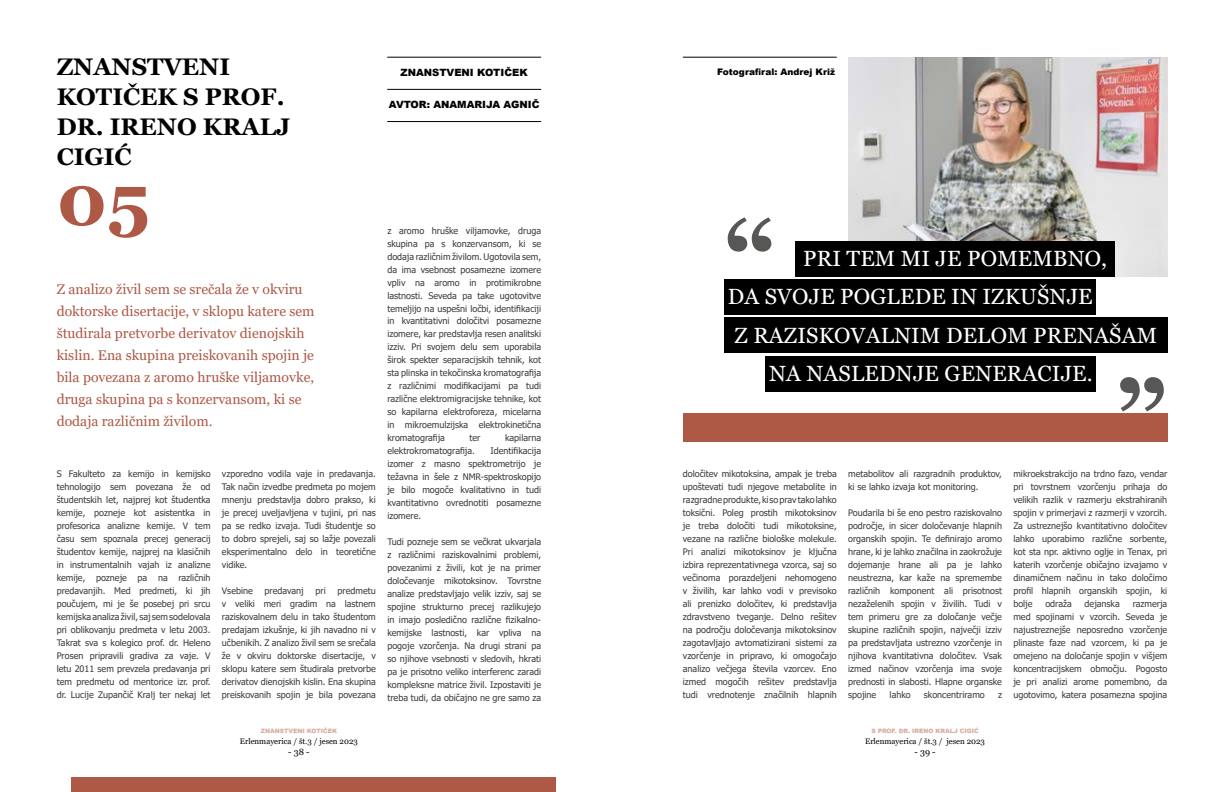
<style>
.page{position:relative;width:1224px;height:792px;background:#fff}
.page>*{position:absolute;margin:0;border:0;box-sizing:border-box;transform-origin:0 0}
.t1{font:700 100px "Georgia";color:#575756}
.t2{font:700 72px "Georgia";color:#ae5846}
.t3{font:700 24px/30px "Georgia";color:#000}
.t4{font:22px "Georgia";letter-spacing:.01em;color:#fff}
.t5{font:14px/22px "Georgia";color:#ae5846}
.t6{font:900 10px "Arial";color:#000}
.t7{font:9px/13px "Tahoma";color:#3c3c3b;text-align:justify}
.t8{font:900 9px "Arial";color:#000}
.t9{font:9px "Georgia";color:#000}
.t10{font:8px "Georgia";color:#000}
.t11{font:900 6px "Arial";color:#ae5846}
</style>
<div class="page">
<img style="left:849px;top:58px;width:318px;height:218px">
<hr style="left:387px;top:57px;width:154px;height:1px;background:#000">
<hr style="left:387px;top:121px;width:154px;height:1px;background:#000">
<hr style="left:387px;top:89px;width:154px;height:1px;background:#000">
<div style="left:72px;top:778px;width:484px;height:14px;background:#ae5846"></div>
<div style="left:795px;top:241px;width:320px;height:35px;background:#000"></div>
<div style="left:724px;top:279px;width:372px;height:36px;background:#000"></div>
<div style="left:724px;top:318px;width:443px;height:35px;background:#000"></div>
<hr style="left:683px;top:57px;width:154px;height:1px;background:#000">
<div style="left:683px;top:413px;width:484px;height:29px;background:#ae5846"></div>
<div style="left:765px;top:356px;width:331px;height:35px;background:#000"></div>
<h3 class="t3" style="left:57px;top:52px;width:235px">ZNANSTVENI<br>KOTIČEK S PROF.<br>DR. IRENO KRALJ<br>CIGIĆ</h3>
<h2 class="t2" style="left:57px;top:154px;width:95px">05</h2>
<p class="t5" style="left:57px;top:279px;width:259px">Z analizo živil sem se srečala že v okviru doktorske disertacije, v sklopu katere sem študirala pretvorbe derivatov dienojskih kislin. Ena skupina preiskovanih spojin je bila povezana z aromo hruške viljamovke, druga skupina pa s konzervansom, ki se dodaja različnim živilom.</p>
<p class="t7" style="left:57px;top:468px;width:155px">S Fakulteto za kemijo in kemijsko tehnologijo sem povezana že od študentskih let, najprej kot študentka kemije, pozneje kot asistentka in profesorica analizne kemije. V tem času sem spoznala precej generacij študentov kemije, najprej na klasičnih in instrumentalnih vajah iz analizne kemije, pozneje pa na različnih predavanjih. Med predmeti, ki jih poučujem, mi je še posebej pri srcu kemijska analiza živil, saj sem sodelovala pri oblikovanju predmeta v letu 2003.<br>Takrat sva s kolegico prof. dr. Heleno Prosen pripravili gradiva za vaje. V letu 2011 sem prevzela predavanja pri tem predmetu od mentorice izr. prof. dr. Lucije Zupančič Kralj ter nekaj let</p>
<p class="t7" style="left:222px;top:467px;width:155px">vzporedno vodila vaje in predavanja.<br>Tak način izvedbe predmeta po mojem mnenju predstavlja dobro prakso, ki je precej uveljavljena v tujini, pri nas pa se redko izvaja. Tudi študentje so to dobro sprejeli, saj so lažje povezali eksperimentalno delo in teoretične vidike.</p>
<p class="t7" style="left:222px;top:584px;width:32px">Vsebine</p>
<p class="t7" style="left:265px;top:584px;width:41px">predavanj</p>
<p class="t7" style="left:316px;top:584px;width:12px">pri</p>
<p class="t7" style="left:222px;top:584px;width:155px;text-indent:116px">predmetu v veliki meri gradim na lastnem raziskovalnem delu in tako študentom predajam izkušnje, ki jih navadno ni v učbenikih. Z analizo živil sem se srečala že v okviru doktorske disertacije, v sklopu katere sem študirala pretvorbe derivatov dienojskih kislin. Ena skupina preiskovanih spojin je bila povezana</p>
<p class="t11" style="left:261px;top:727px;width:78px">ZNANSTVENI KOTIČEK</p>
<p class="t10" style="left:240px;top:737px;width:120px">Erlenmayerica / št.3 / jesen 2023</p>
<p class="t9" style="left:288px;top:747px;width:23px">- 38 -</p>
<p class="t6" style="left:401px;top:65px;width:129px">ZNANSTVENI KOTIČEK</p>
<p class="t6" style="left:389px;top:98px;width:152px">AVTOR: ANAMARIJA AGNIČ</p>
<p class="t7" style="left:387px;top:224px;width:155px">z aromo hruške viljamovke, druga skupina pa s konzervansom, ki se dodaja različnim živilom. Ugotovila sem, da ima vsebnost posamezne izomere vpliv na aromo in protimikrobne lastnosti. Seveda pa take ugotovitve temeljijo na uspešni ločbi, identifikaciji in kvantitativni določitvi posamezne izomere, kar predstavlja resen analitski izziv. Pri svojem delu sem uporabila širok spekter separacijskih tehnik, kot sta plinska in tekočinska kromatografija z različnimi modifikacijami pa tudi različne elektromigracijske tehnike, kot so kapilarna elektroforeza, micelarna in mikroemulzijska elektrokinetična kromatografija</p>
<p class="t7" style="left:470px;top:432px;width:12px">ter</p>
<p class="t7" style="left:505px;top:432px;width:38px">kapilarna</p>
<p class="t7" style="left:387px;top:445px;width:89px">elektrokromatografija.</p>
<p class="t7" style="left:387px;top:445px;width:155px;text-indent:103px">Identifikacija izomer z masno spektrometrijo je težavna in šele z NMR-spektroskopijo je bilo mogoče kvalitativno in tudi kvantitativno ovrednotiti posamezne izomere.</p>
<p class="t7" style="left:387px;top:536px;width:155px">Tudi pozneje sem se večkrat ukvarjala z različnimi raziskovalnimi problemi, povezanimi z živili, kot je na primer določevanje mikotoksinov. Tovrstne analize predstavljajo velik izziv, saj se spojine strukturno precej razlikujejo in imajo posledično različne fizikalno&shy;kemijske lastnosti, kar vpliva na pogoje vzorčenja. Na drugi strani pa so njihove vsebnosti v sledovih, hkrati pa je prisotno veliko interferenc zaradi kompleksne matrice živil. Izpostaviti je treba tudi, da običajno ne gre samo za</p>
<p class="t8" style="left:717px;top:66px;width:119px">Fotografiral: Andrej Križ</p>
<h1 class="t1" style="left:724px;top:193px;width:53px">“</h1>
<h3 class="t4" style="left:803px;top:245px;width:305px">PRI TEM MI JE POMEMBNO,</h3>
<h3 class="t4" style="left:728px;top:284px;width:366px">DA SVOJE POGLEDE IN IZKUŠNJE</h3>
<h3 class="t4" style="left:735px;top:322px;width:424px">Z RAZISKOVALNIM DELOM PRENAŠAM</h3>
<h3 class="t4" style="left:769px;top:360px;width:325px">NA NASLEDNJE GENERACIJE.</h3>
<h1 class="t1" style="left:1167px;top:436px;width:53px;rotate:-180deg">“</h1>
<p class="t7" style="left:683px;top:468px;width:155px">določitev mikotoksina, ampak je treba upoštevati tudi njegove metabolite in razgradne produkte, ki so prav tako lahko toksični. Poleg prostih mikotoksinov je treba določiti tudi mikotoksine, vezane na različne biološke molekule.<br>Pri analizi mikotoksinov je ključna izbira reprezentativnega vzorca, saj so večinoma porazdeljeni nehomogeno v živilih, kar lahko vodi v previsoko ali prenizko določitev, ki predstavlja zdravstveno tveganje. Delno rešitev na področju določevanja mikotoksinov zagotavljajo avtomatizirani sistemi za vzorčenje in pripravo, ki omogočajo analizo večjega števila vzorcev. Eno izmed mogočih rešitev predstavlja tudi vrednotenje značilnih hlapnih</p>
<p class="t7" style="left:848px;top:467px;width:155px">metabolitov ali razgradnih produktov, ki se lahko izvaja kot monitoring.</p>
<p class="t7" style="left:848px;top:506px;width:155px">Poudarila bi še eno pestro raziskovalno področje, in sicer določevanje hlapnih organskih spojin. Te definirajo aromo hrane, ki je lahko značilna in zaokrožuje dojemanje hrane ali pa je lahko neustrezna, kar kaže na spremembe različnih komponent ali prisotnost nezaželenih spojin v živilih. Tudi v tem primeru gre za določanje večje skupine različnih spojin, največji izziv pa predstavljata ustrezno vzorčenje in njihova kvantitativna določitev. Vsak izmed načinov vzorčenja ima svoje prednosti in slabosti. Hlapne organske spojine</p>
<p class="t7" style="left:890px;top:688px;width:23px">lahko</p>
<p class="t7" style="left:924px;top:688px;width:62px">skoncentriramo</p>
<p class="t7" style="left:998px;top:688px;width:5px">z</p>
<p class="t7" style="left:1013px;top:467px;width:155px">mikroekstrakcijo na trdno fazo, vendar pri tovrstnem vzorčenju prihaja do velikih razlik v razmerju ekstrahiranih spojin v primerjavi z razmerji v vzorcih.<br>Za ustreznejšo kvantitativno določitev lahko uporabimo različne sorbente, kot sta npr. aktivno oglje in Tenax, pri katerih vzorčenje običajno izvajamo v dinamičnem načinu in tako določimo profil hlapnih organskih spojin, ki bolje</p>
<p class="t7" style="left:1045px;top:597px;width:28px">odraža</p>
<p class="t7" style="left:1085px;top:597px;width:37px">dejanska</p>
<p class="t7" style="left:1013px;top:597px;width:155px;text-indent:119px">razmerja med spojinami v vzorcih. Seveda je najustreznejše neposredno vzorčenje plinaste faze nad vzorcem, ki pa je omejeno na določanje spojin v višjem koncentracijskem območju. Pogosto je pri analizi arome pomembno, da ugotovimo, katera posamezna spojina</p>
<p class="t11" style="left:871px;top:727px;width:109px">S PROF. DR. IRENO KRALJ CIGIĆ</p>
<p class="t10" style="left:865px;top:737px;width:121px">Erlenmayerica / št.3 / jesen 2023</p>
<p class="t9" style="left:915px;top:747px;width:23px">- 39 -</p>
</div>
